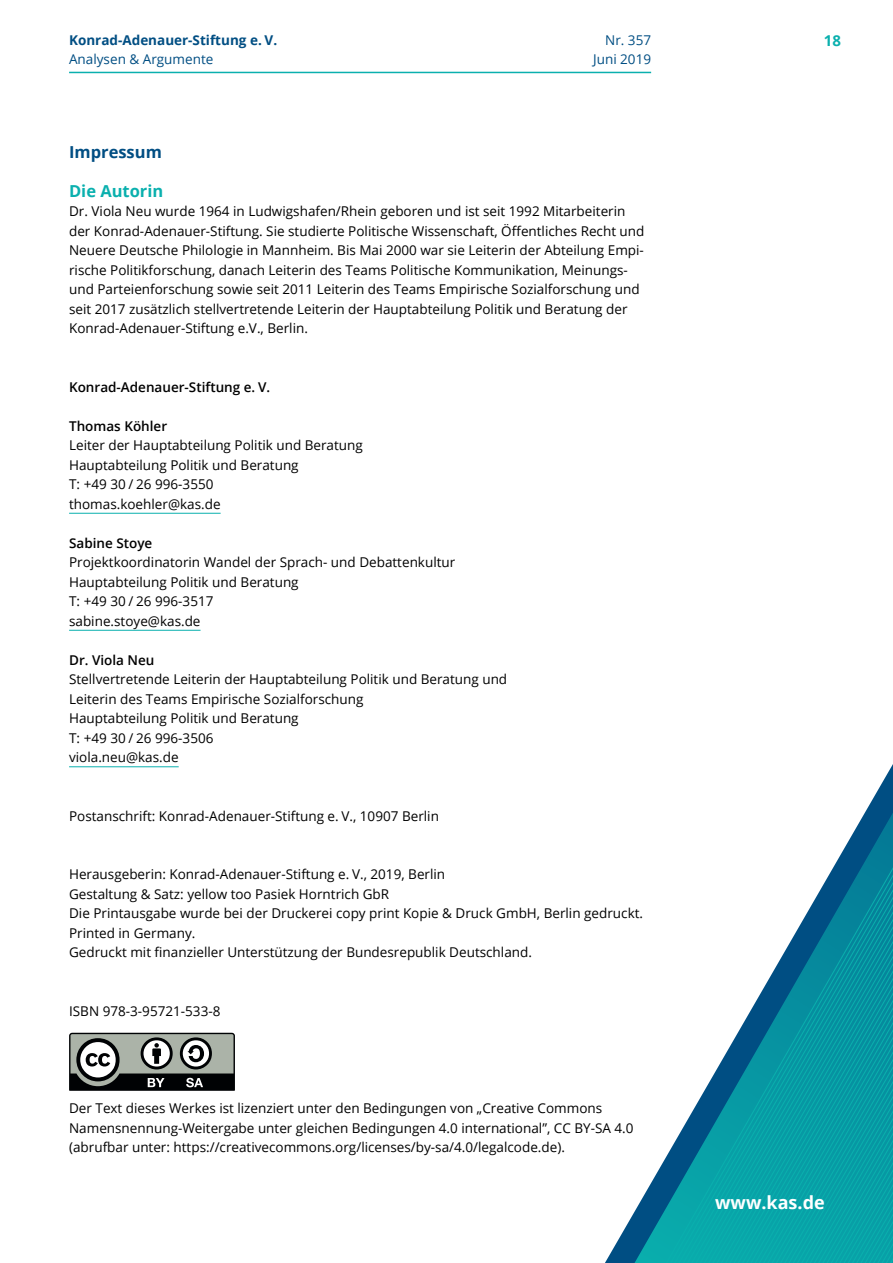
<style>
.page{position:relative;width:893px;height:1263px;background:#fff}
.page>*{position:absolute;margin:0;border:0;box-sizing:border-box;transform-origin:0 0}
.t1{font:700 18px "Open Sans";color:#fff}
.t2{font:700 16.5px "Open Sans";color:#0ab0ae}
.t3{font:700 16.5px "Open Sans";color:#004e83}
.t4{font:700 15px "Open Sans";color:#0ab0ae}
.t5{font:13.5px/19.5px "Open Sans";color:#000}
.t6{font:600 13.5px "Open Sans";color:#000}
.t7{font:13.5px/19.5px "Open Sans";color:#004e83;text-align:right}
.t8{font:700 13.5px "Open Sans";color:#004e83}
</style>
<div class="page">
<hr style="left:69px;top:72px;width:582px;height:1px;background:#0ab0ae">
<hr style="left:69px;top:513px;width:152px;height:1px;background:#0ab0ae">
<hr style="left:69px;top:630px;width:132px;height:1px;background:#0ab0ae">
<hr style="left:69px;top:766px;width:110px;height:1px;background:#0ab0ae">
<svg style="left:69px;top:1033px;width:166px;height:58px"></svg>
<svg style="left:878px;top:764px;width:15px;height:26px"></svg>
<svg style="left:627px;top:790px;width:266px;height:473px"></svg>
<p class="t8" style="left:69px;top:30px;width:210px">Konrad-Adenauer-Stiftung e. V.</p>
<p class="t4" style="left:824px;top:30px;width:19px">18</p>
<p class="t7" style="left:69px;top:49px;width:146px">Analysen &amp; Argumente</p>
<p class="t7" style="left:593px;top:30px;width:59px">Nr. 357<br>Juni 2019</p>
<p class="t3" style="left:69px;top:140px;width:94px">Impressum</p>
<p class="t2" style="left:69px;top:179px;width:96px">Die Autorin</p>
<p class="t5" style="left:69px;top:201px;width:577px">Dr. Viola Neu wurde 1964 in Ludwigshafen/Rhein geboren und ist seit 1992 Mitarbeiterin der Konrad-Adenauer-Stiftung. Sie studierte Politische Wissenschaft, Öffentliches Recht und Neuere Deutsche Philologie in Mannheim. Bis Mai 2000 war sie Leiterin der Abteilung Empi&shy;rische Politikforschung, danach Leiterin des Teams Politische Kommunikation, Meinungs&shy;und Parteienforschung sowie seit 2011 Leiterin des Teams Empirische Sozialforschung und seit 2017 zusätzlich stellvertretende Leiterin der Hauptabteilung Politik und Beratung der Konrad-Adenauer-Stiftung e.V., Berlin.</p>
<p class="t6" style="left:69px;top:377px;width:203px">Konrad-Adenauer-Stiftung e. V.</p>
<p class="t6" style="left:69px;top:416px;width:100px">Thomas Köhler</p>
<p class="t5" style="left:69px;top:435px;width:295px">Leiter der Hauptabteilung Politik und Beratung Hauptabteilung Politik und Beratung<br>T: +49 30 / 26 996-3550 thomas.koehler@kas.de</p>
<p class="t6" style="left:69px;top:533px;width:85px">Sabine Stoye</p>
<p class="t5" style="left:69px;top:552px;width:388px">Projektkoordinatorin Wandel der Sprach- und Debattenkultur Hauptabteilung Politik und Beratung<br>T: +49 30 / 26 996-3517<br>sabine.stoye@kas.de</p>
<p class="t6" style="left:69px;top:650px;width:87px">Dr. Viola Neu</p>
<p class="t5" style="left:69px;top:669px;width:440px">Stellvertretende Leiterin der Hauptabteilung Politik und Beratung und Leiterin des Teams Empirische Sozialforschung<br>Hauptabteilung Politik und Beratung<br>T: +49 30 / 26 996-3506<br>viola.neu@kas.de</p>
<p class="t5" style="left:69px;top:806px;width:371px">Postanschrift: Konrad-Adenauer-Stiftung e. V., 10907 Berlin</p>
<p class="t5" style="left:69px;top:864px;width:575px">Herausgeberin: Konrad-Adenauer-Stiftung e. V., 2019, Berlin<br>Gestaltung &amp; Satz: yellow too Pasiek Horntrich GbR<br>Die Printausgabe wurde bei der Druckerei copy print Kopie &amp; Druck GmbH, Berlin gedruckt.<br>Printed in Germany.<br>Gedruckt mit finanzieller Unterstützung der Bundesrepublik Deutschland.</p>
<p class="t5" style="left:69px;top:1001px;width:153px">ISBN 978-3-95721-533-8</p>
<p class="t5" style="left:69px;top:1098px;width:566px">Der Text dieses Werkes ist lizenziert unter den Bedingungen von „Creative Commons<br>Namensnennung-Weitergabe unter gleichen Bedingungen 4.0 international”, CC BY-SA 4.0 (abrufbar unter: https://creativecommons.org/licenses/by-sa/4.0/legalcode.de).</p>
<h1 class="t1" style="left:715px;top:1190px;width:111px">www.kas.de</h1>
</div>
